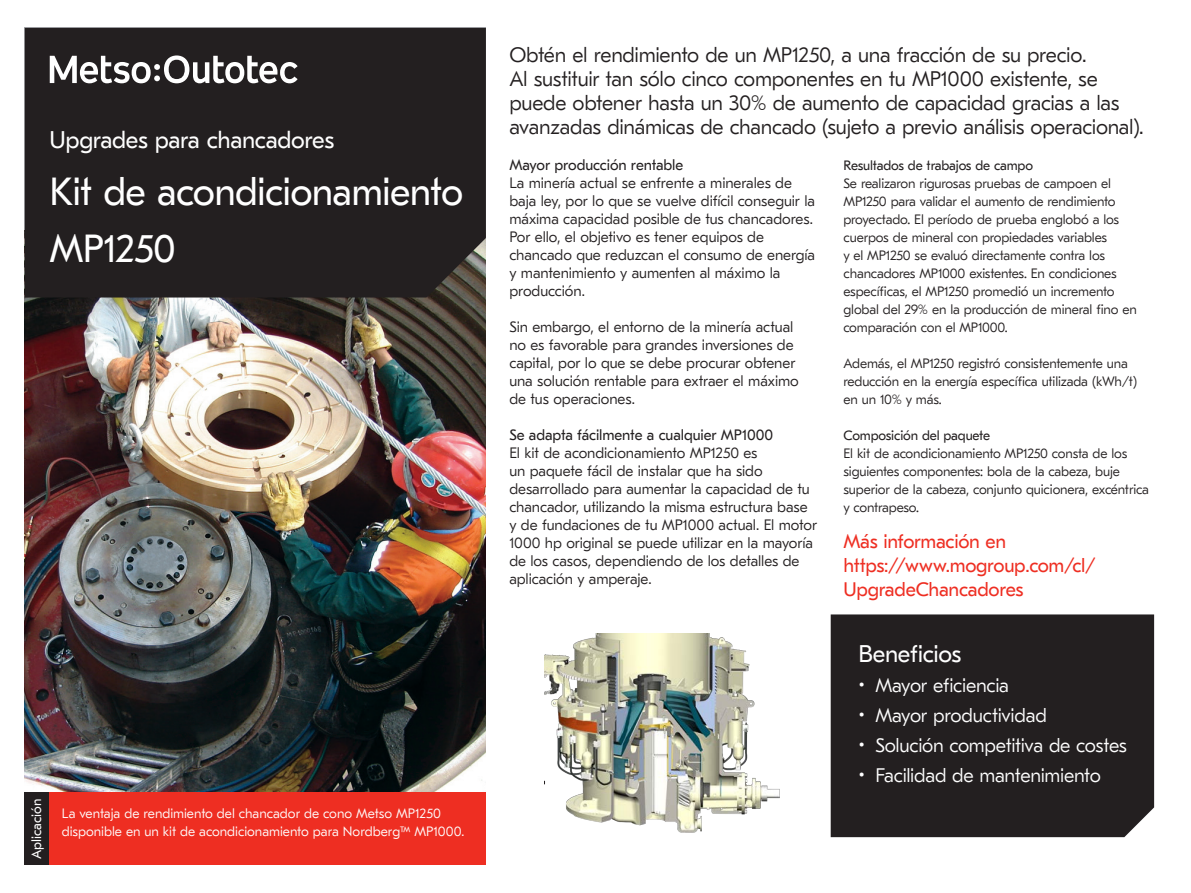
<style>
.page{position:relative;width:1191px;height:893px;background:#fff}
.page>*{position:absolute;margin:0;border:0;box-sizing:border-box;transform-origin:0 0}
.Headline__40_40_Regu{font:39px "GT Eesti Pro Text";letter-spacing:-.02em;color:#fff}
.Subheading__16_20_Re{font:24px "GT Eesti Pro Text";letter-spacing:-.015em;color:#fff}
.Benefits_headline__1{font:24px "GT Eesti Pro Text";letter-spacing:-.015em;color:#fff}
.Ingress_text__16_20{font:300 21px/24px "GT Eesti Pro Text";letter-spacing:-.015em;color:#231f20}
.t1{font:300 19.5px "GT Eesti Pro Text";letter-spacing:-.015em;color:#fff}
.Highlight_text__Oran{font:19.5px/24px "GT Eesti Pro Text";letter-spacing:-.015em;color:#ee2e22}
.Body_text__9_12_Ligh{font:300 15px/18px "GT Eesti Pro Text";letter-spacing:-.005em;color:#231f20}
.Body_text__9_12_Ligh-2{font:300 13.5px/18px "GT Eesti Pro Text";letter-spacing:-.01em;color:#231f20}
.Application__9_12_Li{font:300 13.5px/18px "GT Eesti Pro Text";color:#fff}
.Application__9_12_Li-2{font:13.5px "GT Eesti Pro Text";color:#fff}
.s1{font-weight:400}
</style>
<div class="page">
<img style="left:25px;top:298px;width:461px;height:494px">
<img style="left:545px;top:634px;width:235px;height:199px">
<div style="left:25px;top:28px;width:461px;height:270px;background:#231f20"></div>
<svg style="left:50px;top:55px;width:247px;height:28px"></svg>
<div style="left:49px;top:792px;width:437px;height:73px;background:#ee2e22"></div>
<div style="left:25px;top:792px;width:24px;height:73px;background:#231f20"></div>
<div style="left:830px;top:614px;width:324px;height:223px;background:#231f20"></div>
<p class="Subheading__16_20_Re" style="left:49px;top:127px;width:286px">Upgrades para chancadores</p>
<p class="Headline__40_40_Regu" style="left:49px;top:170px;width:415px">Kit de acondicionamiento</p>
<p class="Headline__40_40_Regu" style="left:49px;top:227px;width:128px">MP1250</p>
<p class="Application__9_12_Li-2" style="left:29px;top:859px;width:62px;rotate:-90deg">Aplicación</p>
<p class="Application__9_12_Li" style="left:62px;top:804px;width:404px">La ventaja de rendimiento del chancador de cono Metso MP1250 disponible en un kit de acondicionamiento para Nordberg™ MP1000.</p>
<p class="Ingress_text__16_20" style="left:509px;top:43px;width:636px">Obtén el rendimiento de un MP1250, a una fracción de su precio.<br>Al sustituir tan sólo cinco componentes en tu MP1000 existente, se puede obtener hasta un 30% de aumento de capacidad gracias a las avanzadas dinámicas de chancado (sujeto a previo análisis operacional).</p>
<p class="Body_text__9_12_Ligh" style="left:509px;top:156px;width:307px"><span class="s1">Mayor producción rentable<br></span>La minería actual se enfrente a minerales de baja ley, por lo que se vuelve difícil conseguir la máxima capacidad posible de tus chancadores.<br>Por ello, el objetivo es tener equipos de chancado que reduzcan el consumo de energía y mantenimiento y aumenten al máximo la producción.</p>
<p class="Body_text__9_12_Ligh" style="left:509px;top:318px;width:291px">Sin embargo, el entorno de la minería actual no es favorable para grandes inversiones de capital, por lo que se debe procurar obtener una solución rentable para extraer el máximo de tus operaciones.</p>
<p class="Body_text__9_12_Ligh" style="left:509px;top:426px;width:309px"><span class="s1">Se adapta fácilmente a cualquier MP1000<br></span>El kit de acondicionamiento MP1250 es<br>un paquete fácil de instalar que ha sido desarrollado para aumentar la capacidad de tu chancador, utilizando la misma estructura base y de fundaciones de tu MP1000 actual. El motor 1000 hp original se puede utilizar en la mayoría de los casos, dependiendo de los detalles de aplicación y amperaje.</p>
<p class="Body_text__9_12_Ligh-2" style="left:843px;top:156px;width:295px"><span class="s1">Resultados de trabajos de campo<br></span>Se realizaron rigurosas pruebas de campoen el MP1250 para validar el aumento de rendimiento proyectado. El período de prueba englobó a los cuerpos de mineral con propiedades variables<br>y el MP1250 se evaluó directamente contra los chancadores MP1000 existentes. En condiciones específicas, el MP1250 promedió un incremento global del 29% en la producción de mineral fino en comparación con el MP1000.</p>
<p class="Body_text__9_12_Ligh-2" style="left:843px;top:354px;width:295px">Además, el MP1250 registró consistentemente una reducción en la energía específica utilizada (kWh/t) en un 10% y más.</p>
<p class="Body_text__9_12_Ligh-2" style="left:843px;top:426px;width:307px"><span class="s1">Composición del paquete<br></span>El kit de acondicionamiento MP1250 consta de los siguientes componentes: bola de la cabeza, buje superior de la cabeza, conjunto quicionera, excéntrica y contrapeso.</p>
<p class="Highlight_text__Oran" style="left:843px;top:529px;width:164px">Más información en</p>
<p class="Highlight_text__Oran" style="left:843px;top:553px;width:254px">https://www.mogroup.com/cl/<br>UpgradeChancadores</p>
<p class="Benefits_headline__1" style="left:858px;top:640px;width:105px">Beneficios</p>
<p class="t1" style="left:858px;top:674px;width:152px">• Mayor eficiencia</p>
<p class="t1" style="left:858px;top:704px;width:190px">• Mayor productividad</p>
<p class="t1" style="left:858px;top:734px;width:270px">• Solución competitiva de costes</p>
<p class="t1" style="left:858px;top:764px;width:244px">• Facilidad de mantenimiento</p>
</div>
